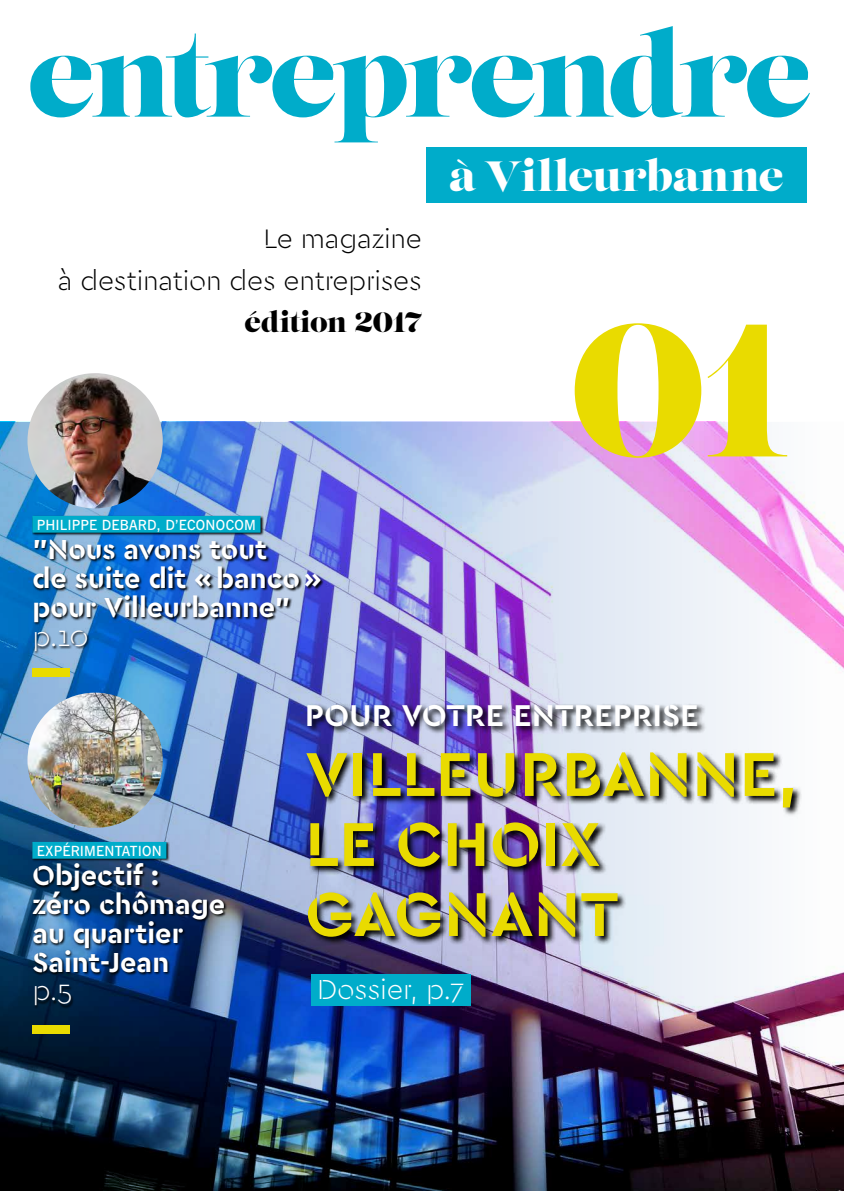
<style>
.page{position:relative;width:844px;height:1191px;background:#fff}
.page>*{position:absolute;margin:0;border:0;box-sizing:border-box;transform-origin:0 0}
.t1{font:188.3px "Lust";color:#e9db00}
.t2{font:114.62px "Lust";letter-spacing:-.04em;color:#00acca}
.t3{font:700 64.75px/70px "Cera Stencil PRO";letter-spacing:.005em;color:#e9db00}
.t4{font:42.18px "Lust";letter-spacing:-.01em;color:#fff}
.t5{font:700 31.5px "Cera Stencil PRO";letter-spacing:.015em;color:#fff}
.t6{font:700 28.88px/28.9px "Cera Stencil PRO";color:#fff}
.t7{font:300 28.88px "Cera Stencil PRO";letter-spacing:-.01em;color:#fff}
.t8{font:300 28px/42px "Cera Stencil PRO";letter-spacing:-.005em;color:#000;text-align:right}
.t9{font:28px "Lust";color:#000}
.t10{font:600 14px "News Gothic BT";letter-spacing:.01em;color:#fff}
</style>
<div class="page">
<img style="left:0;top:422px;width:843px;height:769px">
<div style="left:426px;top:147px;width:380px;height:55px;background:#00acca"></div>
<img style="left:32px;top:515px;width:292px;height:139px">
<div style="left:32px;top:516px;width:228px;height:16px;background:#00acca"></div>
<img style="left:32px;top:841px;width:195px;height:168px">
<div style="left:32px;top:842px;width:134px;height:16px;background:#00acca"></div>
<div style="left:32px;top:668px;width:38px;height:8px;background:#e9db00"></div>
<div style="left:32px;top:1025px;width:38px;height:8px;background:#e9db00"></div>
<img style="left:27px;top:373px;width:136px;height:135px;border-radius:68px">
<img style="left:27px;top:692px;width:136px;height:136px;border-radius:68px">
<img style="left:305px;top:702px;width:496px;height:243px">
<div style="left:311px;top:973px;width:159px;height:32px;background:#00acca"></div>
<h2 class="t2" style="left:27px;top:7px;width:785px">entreprendre</h2>
<h3 class="t4" style="left:449px;top:151px;width:336px">à Villeurbanne</h3>
<p class="t8" style="left:58px;top:216px;width:365px">Le magazine<br>à destination des entreprises</p>
<p class="t9" style="left:244px;top:305px;width:179px">édition 2017</p>
<p class="t10" style="left:37px;top:517px;width:221px">PHILIPPE DEBARD, D’ECONOCOM</p>
<p class="t6" style="left:32px;top:534px;width:290px">”Nous avons tout<br>de suite dit « banco » pour Villeurbanne”</p>
<p class="t7" style="left:32px;top:616px;width:58px">p.10</p>
<h1 class="t1" style="left:570px;top:276px;width:221px">01</h1>
<p class="t10" style="left:37px;top:842px;width:127px">EXPÉRIMENTATION</p>
<p class="t6" style="left:32px;top:859px;width:194px">Objectif :<br>zéro chômage au quartier<br>Saint-Jean</p>
<p class="t7" style="left:32px;top:971px;width:42px">p.5</p>
<p class="t5" style="left:305px;top:694px;width:395px">POUR VOTRE ENTREPRISE</p>
<h3 class="t3" style="left:305px;top:736px;width:492px">VILLEURBANNE,<br>LE CHOIX<br>GAGNANT</h3>
<p class="t7" style="left:317px;top:970px;width:149px">Dossier, p.7</p>
</div>
